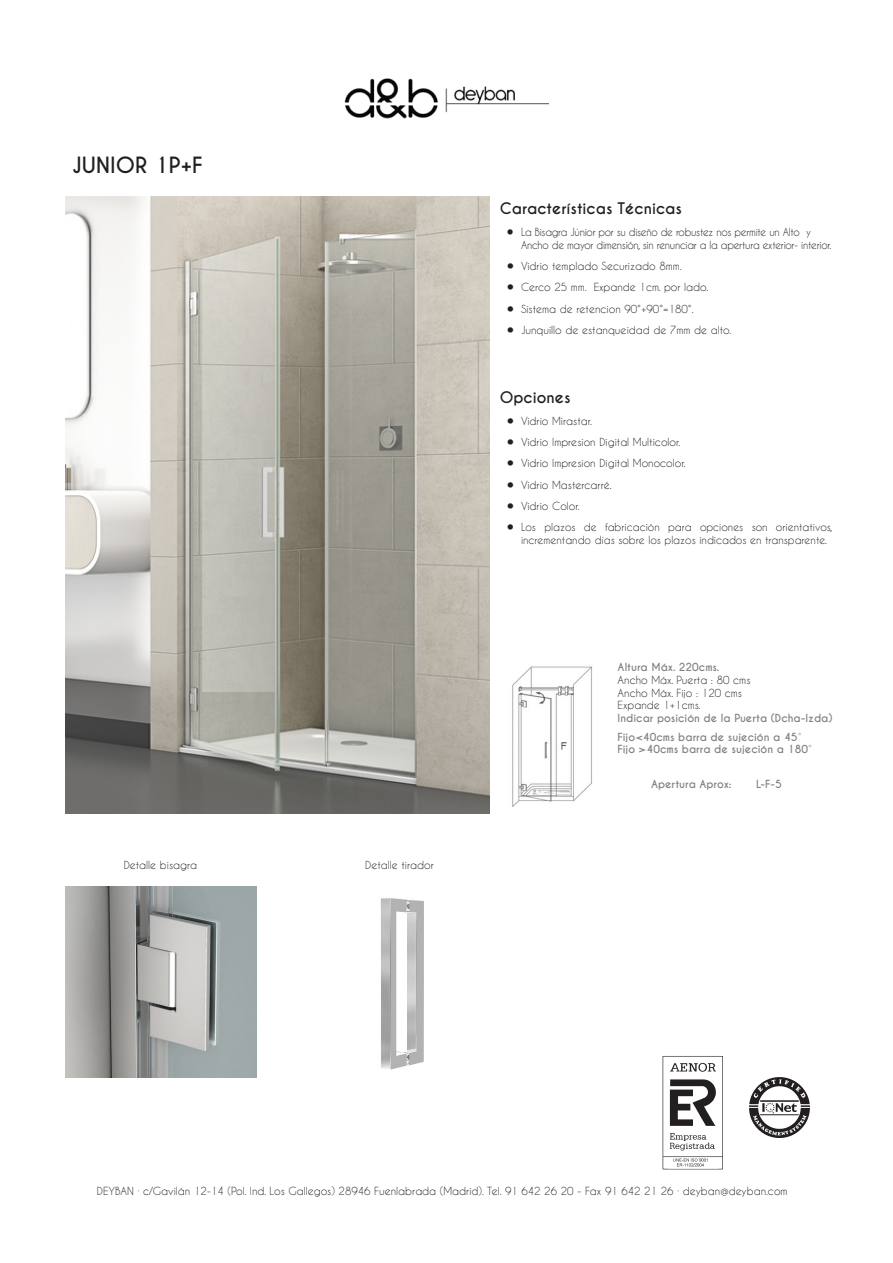
<style>
.page{position:relative;width:893px;height:1263px;background:#fff}
.page>*{position:absolute;margin:0;border:0;box-sizing:border-box;transform-origin:0 0}
.t1{font:700 21px "Caviar Dreams";color:#231f20}
.t2{font:700 15px "Caviar Dreams";color:#231f20}
.t3{font:10.5px/12.6px "Caviar Dreams";color:#231f20}
.t4{font:700 10.5px "Caviar Dreams";color:#808285}
.t5{font:10.5px/12.6px "Caviar Dreams";letter-spacing:-.025em;color:#231f20;scale:.96 1}
.s1{font-size:36px}
.s2{font-weight:400}
</style>
<div class="page">
<img style="left:749px;top:1077px;width:60px;height:61px">
<img style="left:663px;top:1056px;width:60px;height:113px">
<img style="left:512px;top:666px;width:80px;height:141px">
<img style="left:344px;top:78px;width:205px;height:41px">
<img style="left:65px;top:196px;width:424px;height:617px">
<img style="left:65px;top:886px;width:192px;height:191px">
<img style="left:380px;top:898px;width:44px;height:172px">
<p class="t1" style="left:72px;top:152px;width:132px">JUNIOR 1P+F</p>
<p class="t3" style="left:124px;top:859px;width:75px">Detalle bisagra</p>
<p class="t3" style="left:365px;top:859px;width:70px">Detalle tirador</p>
<p class="t2" style="left:500px;top:199px;width:184px">Características Técnicas</p>
<p class="t5" style="left:521px;top:226px;width:325px;text-indent:-17px"><span class="s1">•</span> La Bisagra Júnior por su diseño de robustez nos permite un Alto y<br>Ancho de mayor dimensión, sin renunciar a la apertura exterior- interior.</p>
<p class="t3" style="left:504px;top:260px;width:179px"><span class="s1">•</span> Vidrio templado Securizado 8mm.</p>
<p class="t3" style="left:504px;top:281px;width:206px"><span class="s1">•</span> Cerco 25 mm. Expande 1cm. por lado.</p>
<p class="t3" style="left:504px;top:302px;width:191px"><span class="s1">•</span> Sistema de retencion 90°+90°=180°.</p>
<p class="t3" style="left:504px;top:323px;width:229px"><span class="s1">•</span> Junquillo de estanqueidad de 7mm de alto.</p>
<p class="t2" style="left:500px;top:388px;width:72px">Opciones</p>
<p class="t3" style="left:504px;top:414px;width:90px"><span class="s1">•</span> Vidrio Mirastar.</p>
<p class="t3" style="left:504px;top:435px;width:178px"><span class="s1">•</span> Vidrio Impresion Digital Multicolor.</p>
<p class="t3" style="left:504px;top:457px;width:183px"><span class="s1">•</span> Vidrio Impresion Digital Monocolor.</p>
<p class="t3" style="left:504px;top:478px;width:109px"><span class="s1">•</span> Vidrio Mastercarré.</p>
<p class="t3" style="left:504px;top:499px;width:77px"><span class="s1">•</span> Vidrio Color.</p>
<p class="t3" style="left:521px;top:521px;width:313px;text-indent:-17px"><span class="s1">•</span> Los plazos de fabricación para opciones son orientativos, incrementando días sobre los plazos indicados en transparente.</p>
<p class="t4" style="left:618px;top:661px;width:103px">Altura Máx. 220cms.</p>
<p class="t3" style="left:618px;top:673px;width:134px">Ancho Máx. Puerta : 80 cms</p>
<p class="t3" style="left:618px;top:686px;width:126px">Ancho Máx. Fijo : 120 cms</p>
<p class="t3" style="left:618px;top:699px;width:84px">Expande 1+1cms.</p>
<p class="t4" style="left:618px;top:711px;width:216px">Indicar posición de la Puerta (Dcha-Izda)</p>
<p class="t4" style="left:618px;top:730px;width:185px">Fijo&lt;40cms barra de sujeción a 45<span class="s2">°</span></p>
<p class="t4" style="left:618px;top:743px;width:196px">Fijo &gt;40cms barra de sujeción a 180<span class="s2">°</span></p>
<p class="t4" style="left:651px;top:777px;width:82px">Apertura Aprox:</p>
<p class="t4" style="left:756px;top:777px;width:27px">L-F-5</p>
<p class="t3" style="left:97px;top:1185px;width:692px">DEYBAN · c/Gavilán 12-14 (Pol. Ind. Los Gallegos) 28946 Fuenlabrada (Madrid). Tel. 91 642 26 20 - Fax 91 642 21 26 · deyban@deyban.com</p>
</div>
